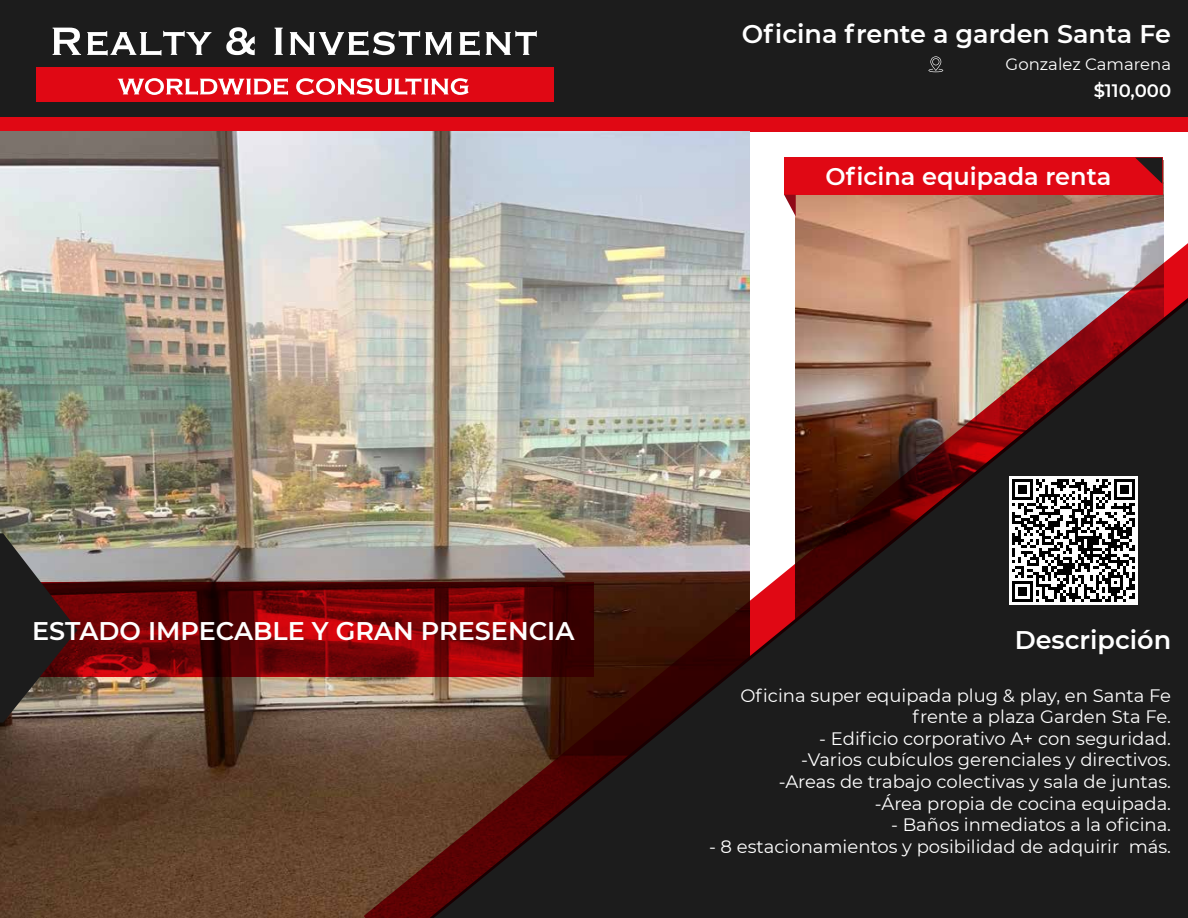
<style>
.page{position:relative;width:1188px;height:918px;background:#fff}
.page>*{position:absolute;margin:0;border:0;box-sizing:border-box;transform-origin:0 0}
.t1{font:600 25.5px "Montserrat";color:#fff}
.t2{font:600 24px "Montserrat";color:#fff}
.t3{font:18px/21.6px "Montserrat";color:#fff;text-align:right}
.t4{font:600 18px "Montserrat";color:#fff}
.t5{font:16.5px "Montserrat";color:#fff}
</style>
<div class="page">
<div style="left:0;top:0;width:1188px;height:117px;background:#1c1c1c"></div>
<div style="left:0;top:117px;width:1188px;height:14px;background:#e00814"></div>
<div style="left:36px;top:67px;width:518px;height:35px;background:#e00814"></div>
<svg style="left:118px;top:78px;width:170px;height:17px"></svg>
<svg style="left:296px;top:78px;width:173px;height:17px"></svg>
<svg style="left:53px;top:28px;width:28px;height:27px"></svg>
<svg style="left:87px;top:31px;width:124px;height:25px"></svg>
<svg style="left:226px;top:27px;width:29px;height:28px"></svg>
<svg style="left:275px;top:28px;width:8px;height:27px"></svg>
<svg style="left:290px;top:31px;width:162px;height:25px"></svg>
<svg style="left:459px;top:31px;width:21px;height:25px"></svg>
<svg style="left:486px;top:31px;width:51px;height:24px"></svg>
<img style="left:0;top:131px;width:750px;height:787px">
<img style="left:796px;top:160px;width:367px;height:60px">
<img style="left:364px;top:220px;width:824px;height:698px">
<div style="left:784px;top:158px;width:378px;height:37px;background:#e00814"></div>
<svg style="left:1135px;top:158px;width:27px;height:26px"></svg>
<svg style="left:784px;top:195px;width:12px;height:21px"></svg>
<svg style="left:78px;top:583px;width:516px;height:94px;background:#710305"></svg>
<svg style="left:0;top:533px;width:78px;height:190px;background:#4a3e3a"></svg>
<svg style="left:929px;top:56px;width:14px;height:16px"></svg>
<div style="left:1009px;top:476px;width:129px;height:129px;background:#fff"></div>
<svg style="left:1012px;top:479px;width:123px;height:123px"></svg>
<h1 class="t1" style="left:742px;top:16px;width:431px">Oficina frente a garden Santa Fe</h1>
<p class="t5" style="left:1006px;top:53px;width:167px">Gonzalez Camarena</p>
<p class="t4" style="left:1094px;top:78px;width:79px">$110,000</p>
<h2 class="t2" style="left:826px;top:159px;width:287px">Oficina equipada renta</h2>
<h1 class="t1" style="left:32px;top:613px;width:544px">ESTADO IMPECABLE Y GRAN PRESENCIA</h1>
<h1 class="t1" style="left:1015px;top:622px;width:158px">Descripción</h1>
<p class="t3" style="left:740px;top:684px;width:432px">Oficina super equipada plug &amp; play, en Santa Fe frente a plaza Garden Sta Fe.</p>
<p class="t3" style="left:779px;top:727px;width:394px">- Edificio corporativo A+ con seguridad. -Varios cubículos gerenciales y directivos. -Areas de trabajo colectivas y sala de juntas. -Área propia de cocina equipada.</p>
<p class="t3" style="left:891px;top:813px;width:282px">- Baños inmediatos a la oficina.</p>
<p class="t3" style="left:709px;top:835px;width:464px">- 8 estacionamientos y posibilidad de adquirir más.</p>
</div>
